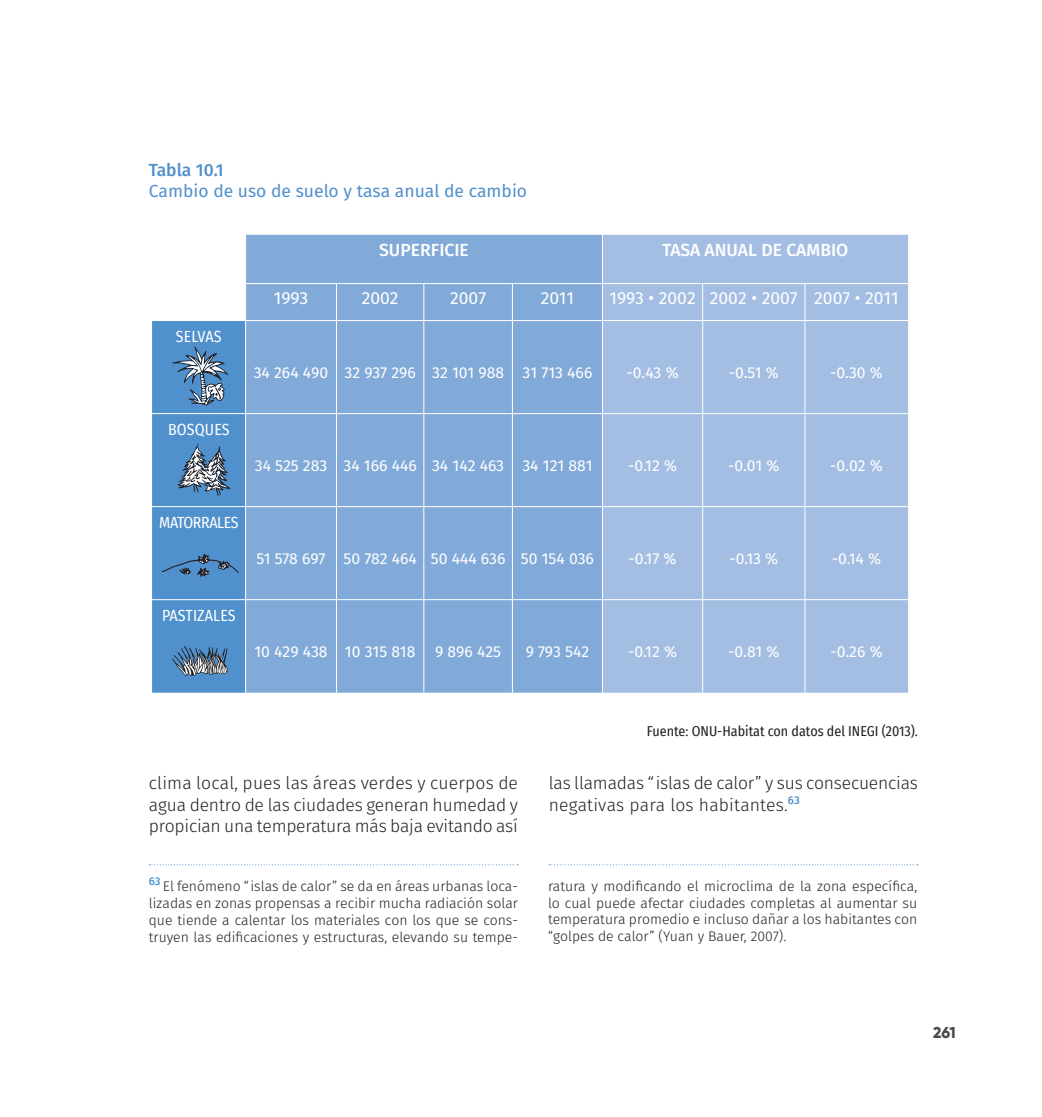
<style>
.page{position:relative;width:1042px;height:1117px;background:#fff}
.page>*{position:absolute;margin:0;border:0;box-sizing:border-box;transform-origin:0 0}
.t1{font:300 17.5px/21.9px "Fira Sans";letter-spacing:-.01em;color:#231f20;text-align:justify}
.t2{font:17.5px "Fira Sans";color:#fff}
.t3{font:17.5px "Fira Sans";color:#5090cc}
.t4{font:500 17.5px "Fira Sans";color:#fff}
.t5{font:500 17.5px "Fira Sans";color:#5090cc}
.t6{font:15.75px "Fira Sans";color:#fff}
.t7{font:15.75px "Fira Sans Condensed";color:#fff}
.t8{font:15.75px "Fira Sans Condensed";letter-spacing:-.025em;color:#fff}
.t9{font:800 15.75px "Gilroy";color:#4b4c4d}
.t10{font:300 14px/16.8px "Fira Sans";color:#231f20;text-align:justify}
.t11{font:14px "Fira Sans Condensed";color:#231f20}
.t12{font:500 11.2px "Fira Sans";color:#5090cc}
</style>
<div class="page">
<div style="left:246px;top:235px;width:356px;height:457px;background:#82aad9"></div>
<div style="left:603px;top:235px;width:305px;height:457px;background:#a4bee3"></div>
<hr style="left:246px;top:283px;width:90px;height:1px;background:#fff">
<hr style="left:336px;top:283px;width:88px;height:1px;background:#fff">
<hr style="left:336px;top:284px;width:1px;height:36px;background:#fff">
<hr style="left:424px;top:283px;width:88px;height:1px;background:#fff">
<hr style="left:423px;top:284px;width:1px;height:36px;background:#fff">
<hr style="left:512px;top:283px;width:90px;height:1px;background:#fff">
<hr style="left:512px;top:284px;width:1px;height:36px;background:#fff">
<hr style="left:602px;top:283px;width:101px;height:1px;background:#fff">
<hr style="left:703px;top:283px;width:102px;height:1px;background:#fff">
<hr style="left:702px;top:284px;width:1px;height:36px;background:#fff">
<hr style="left:805px;top:283px;width:103px;height:1px;background:#fff">
<hr style="left:804px;top:284px;width:1px;height:36px;background:#fff">
<hr style="left:246px;top:320px;width:90px;height:1px;background:#fff">
<hr style="left:336px;top:320px;width:88px;height:1px;background:#fff">
<hr style="left:336px;top:321px;width:1px;height:92px;background:#fff">
<hr style="left:424px;top:320px;width:88px;height:1px;background:#fff">
<hr style="left:423px;top:321px;width:1px;height:92px;background:#fff">
<hr style="left:512px;top:320px;width:90px;height:1px;background:#fff">
<hr style="left:512px;top:321px;width:1px;height:92px;background:#fff">
<hr style="left:602px;top:320px;width:101px;height:1px;background:#fff">
<hr style="left:703px;top:320px;width:102px;height:1px;background:#fff">
<hr style="left:702px;top:321px;width:1px;height:92px;background:#fff">
<hr style="left:805px;top:320px;width:103px;height:1px;background:#fff">
<hr style="left:804px;top:321px;width:1px;height:92px;background:#fff">
<hr style="left:246px;top:413px;width:90px;height:1px;background:#fff">
<hr style="left:336px;top:413px;width:88px;height:1px;background:#fff">
<hr style="left:336px;top:413px;width:1px;height:93px;background:#fff">
<hr style="left:424px;top:413px;width:88px;height:1px;background:#fff">
<hr style="left:423px;top:413px;width:1px;height:93px;background:#fff">
<hr style="left:512px;top:413px;width:90px;height:1px;background:#fff">
<hr style="left:512px;top:413px;width:1px;height:93px;background:#fff">
<hr style="left:602px;top:413px;width:101px;height:1px;background:#fff">
<hr style="left:703px;top:413px;width:102px;height:1px;background:#fff">
<hr style="left:702px;top:413px;width:1px;height:93px;background:#fff">
<hr style="left:805px;top:413px;width:103px;height:1px;background:#fff">
<hr style="left:804px;top:413px;width:1px;height:93px;background:#fff">
<hr style="left:246px;top:506px;width:90px;height:1px;background:#fff">
<hr style="left:336px;top:506px;width:88px;height:1px;background:#fff">
<hr style="left:336px;top:506px;width:1px;height:93px;background:#fff">
<hr style="left:424px;top:506px;width:88px;height:1px;background:#fff">
<hr style="left:423px;top:506px;width:1px;height:93px;background:#fff">
<hr style="left:512px;top:506px;width:90px;height:1px;background:#fff">
<hr style="left:512px;top:506px;width:1px;height:93px;background:#fff">
<hr style="left:602px;top:506px;width:101px;height:1px;background:#fff">
<hr style="left:703px;top:506px;width:102px;height:1px;background:#fff">
<hr style="left:702px;top:506px;width:1px;height:93px;background:#fff">
<hr style="left:805px;top:506px;width:103px;height:1px;background:#fff">
<hr style="left:804px;top:506px;width:1px;height:93px;background:#fff">
<hr style="left:246px;top:599px;width:90px;height:1px;background:#fff">
<hr style="left:336px;top:599px;width:88px;height:1px;background:#fff">
<hr style="left:336px;top:599px;width:1px;height:93px;background:#fff">
<hr style="left:424px;top:599px;width:88px;height:1px;background:#fff">
<hr style="left:423px;top:599px;width:1px;height:93px;background:#fff">
<hr style="left:512px;top:599px;width:90px;height:1px;background:#fff">
<hr style="left:512px;top:599px;width:1px;height:93px;background:#fff">
<hr style="left:602px;top:599px;width:101px;height:1px;background:#fff">
<hr style="left:703px;top:599px;width:102px;height:1px;background:#fff">
<hr style="left:702px;top:599px;width:1px;height:93px;background:#fff">
<hr style="left:805px;top:599px;width:103px;height:1px;background:#fff">
<hr style="left:804px;top:599px;width:1px;height:93px;background:#fff">
<svg style="left:152px;top:320px;width:94px;height:372px;background:#558ec3"></svg>
<svg style="left:549px;top:864px;width:369px;height:1px"></svg>
<svg style="left:149px;top:864px;width:369px;height:1px"></svg>
<p class="t5" style="left:149px;top:158px;width:76px">Tabla 10.1</p>
<p class="t3" style="left:149px;top:179px;width:380px">Cambio de uso de suelo y tasa anual de cambio</p>
<p class="t4" style="left:379px;top:237px;width:91px">SUPERFICIE</p>
<p class="t4" style="left:662px;top:237px;width:188px">TASA ANUAL DE CAMBIO</p>
<p class="t7" style="left:176px;top:325px;width:47px">SELVAS</p>
<p class="t2" style="left:274px;top:286px;width:36px">1993</p>
<p class="t2" style="left:362px;top:286px;width:38px">2002</p>
<p class="t2" style="left:450px;top:286px;width:37px">2007</p>
<p class="t2" style="left:541px;top:286px;width:35px">2011</p>
<p class="t2" style="left:609px;top:286px;width:88px">1993 • 2002</p>
<p class="t2" style="left:710px;top:286px;width:89px">2002 • 2007</p>
<p class="t2" style="left:814px;top:286px;width:86px">2007 • 2011</p>
<p class="t6" style="left:254px;top:361px;width:76px">34 264 490</p>
<p class="t6" style="left:344px;top:361px;width:73px">32 937 296</p>
<p class="t6" style="left:432px;top:361px;width:73px">32 101 988</p>
<p class="t6" style="left:522px;top:361px;width:71px">31 713 466</p>
<p class="t6" style="left:626px;top:361px;width:54px">-0.43 %</p>
<p class="t6" style="left:729px;top:361px;width:52px">-0.51 %</p>
<p class="t6" style="left:830px;top:361px;width:54px">-0.30 %</p>
<p class="t7" style="left:168px;top:418px;width:63px">BOSQUES</p>
<p class="t6" style="left:255px;top:454px;width:74px">34 525 283</p>
<p class="t6" style="left:343px;top:454px;width:75px">34 166 446</p>
<p class="t6" style="left:432px;top:454px;width:74px">34 142 463</p>
<p class="t6" style="left:522px;top:454px;width:72px">34 121 881</p>
<p class="t6" style="left:628px;top:454px;width:50px">-0.12 %</p>
<p class="t6" style="left:728px;top:454px;width:53px">-0.01 %</p>
<p class="t6" style="left:830px;top:454px;width:54px">-0.02 %</p>
<p class="t8" style="left:159px;top:511px;width:81px">MATORRALES</p>
<p class="t6" style="left:256px;top:547px;width:71px">51 578 697</p>
<p class="t6" style="left:343px;top:547px;width:75px">50 782 464</p>
<p class="t6" style="left:431px;top:547px;width:76px">50 444 636</p>
<p class="t6" style="left:521px;top:547px;width:75px">50 154 036</p>
<p class="t6" style="left:628px;top:547px;width:50px">-0.17 %</p>
<p class="t6" style="left:729px;top:547px;width:50px">-0.13 %</p>
<p class="t6" style="left:832px;top:547px;width:51px">-0.14 %</p>
<p class="t7" style="left:162px;top:604px;width:75px">PASTIZALES</p>
<p class="t6" style="left:254px;top:640px;width:75px">10 429 438</p>
<p class="t6" style="left:345px;top:640px;width:72px">10 315 818</p>
<p class="t6" style="left:435px;top:640px;width:68px">9 896 425</p>
<p class="t6" style="left:526px;top:640px;width:65px">9 793 542</p>
<p class="t6" style="left:628px;top:640px;width:50px">-0.12 %</p>
<p class="t6" style="left:728px;top:640px;width:53px">-0.81 %</p>
<p class="t6" style="left:830px;top:640px;width:54px">-0.26 %</p>
<p class="t11" style="left:647px;top:720px;width:272px">Fuente: ONU-Habitat con datos del INEGI (2013).</p>
<p class="t1" style="left:149px;top:772px;width:371px">clima local, pues las áreas verdes y cuerpos de agua dentro de las ciudades generan humedad y propician una temperatura más baja evitando así</p>
<p class="t1" style="left:549px;top:772px;width:371px">las llamadas “islas de calor” y sus consecuencias negativas para los habitantes.<sup>63</sup></p>
<p class="t12" style="left:149px;top:872px;width:13px">63</p>
<p class="t10" style="left:149px;top:878px;width:371px;text-indent:14px">El fenómeno “islas de calor” se da en áreas urbanas loca&shy;lizadas en zonas propensas a recibir mucha radiación solar que tiende a calentar los materiales con los que se cons&shy;truyen las edificaciones y estructuras, elevando su tempe-</p>
<p class="t10" style="left:548px;top:878px;width:371px">ratura y modificando el microclima de la zona específica, lo cual puede afectar ciudades completas al aumentar su temperatura promedio e incluso dañar a los habitantes con “golpes de calor” (Yuan y Bauer, 2007).</p>
<p class="t9" style="left:933px;top:1022px;width:24px">261</p>
</div>
